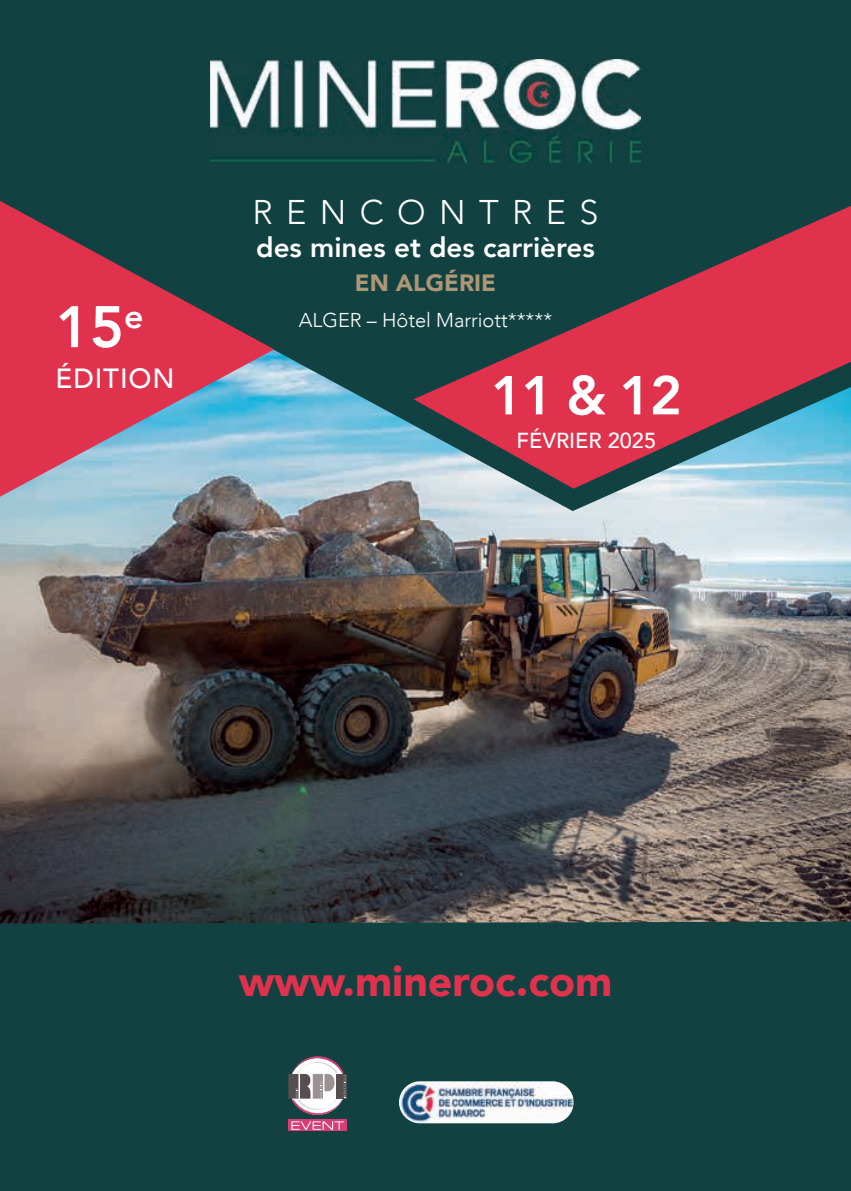
<style>
.page{position:relative;width:851px;height:1191px;background:#fff}
.page>*{position:absolute;margin:0;border:0;box-sizing:border-box;transform-origin:0 0}
.t1{font:800 58px "Avenir";color:#fff}
.t2{font:800 54.2px "Avenir";color:#fff}
.t3{font:900 42.8px "Avenir";color:#e1324d}
.t4{font:300 34.2px "Avenir";letter-spacing:.39em;color:#fff}
.t5{font:800 27.8px "Avenir";color:#fff}
.t6{font:500 27.8px "Avenir";letter-spacing:.03em;color:#fff}
.t7{font:900 23.6px "Avenir";color:#ad9775}
.t8{font:500 21.6px "Avenir";color:#fff}
.t9{font:300 20px "Avenir";color:#fff}
</style>
<div class="page">
<div style="left:0;top:0;width:850px;height:1191px;background:#114141"></div>
<img style="left:0;top:350px;width:850px;height:573px">
<svg style="left:413px;top:206px;width:437px;height:282px"></svg>
<svg style="left:0;top:201px;width:274px;height:296px"></svg>
<img style="left:210px;top:59px;width:430px;height:103px">
<img style="left:399px;top:1081px;width:21px;height:41px">
<svg style="left:345px;top:1074px;width:1px;height:24px"></svg>
<svg style="left:288px;top:1056px;width:57px;height:59px"></svg>
<svg style="left:288px;top:1119px;width:58px;height:12px"></svg>
<svg style="left:291px;top:1121px;width:53px;height:8px"></svg>
<h1 class="t1" style="left:56px;top:282px;width:89px">15<sup>e</sup></h1>
<h3 class="t6" style="left:56px;top:354px;width:120px">ÉDITION</h3>
<h3 class="t4" style="left:252px;top:192px;width:347px">RENCONTRES</h3>
<h3 class="t5" style="left:256px;top:226px;width:340px">des mines et des carrières</h3>
<p class="t7" style="left:355px;top:263px;width:143px">EN ALGÉRIE</p>
<p class="t9" style="left:299px;top:308px;width:255px">ALGER – Hôtel Marriott*****</p>
<h2 class="t2" style="left:491px;top:353px;width:192px">11 &amp; 12</h2>
<p class="t8" style="left:516px;top:422px;width:141px">FÉVRIER 2025</p>
<h3 class="t3" style="left:239px;top:944px;width:375px">www.mineroc.com</h3>
</div>
